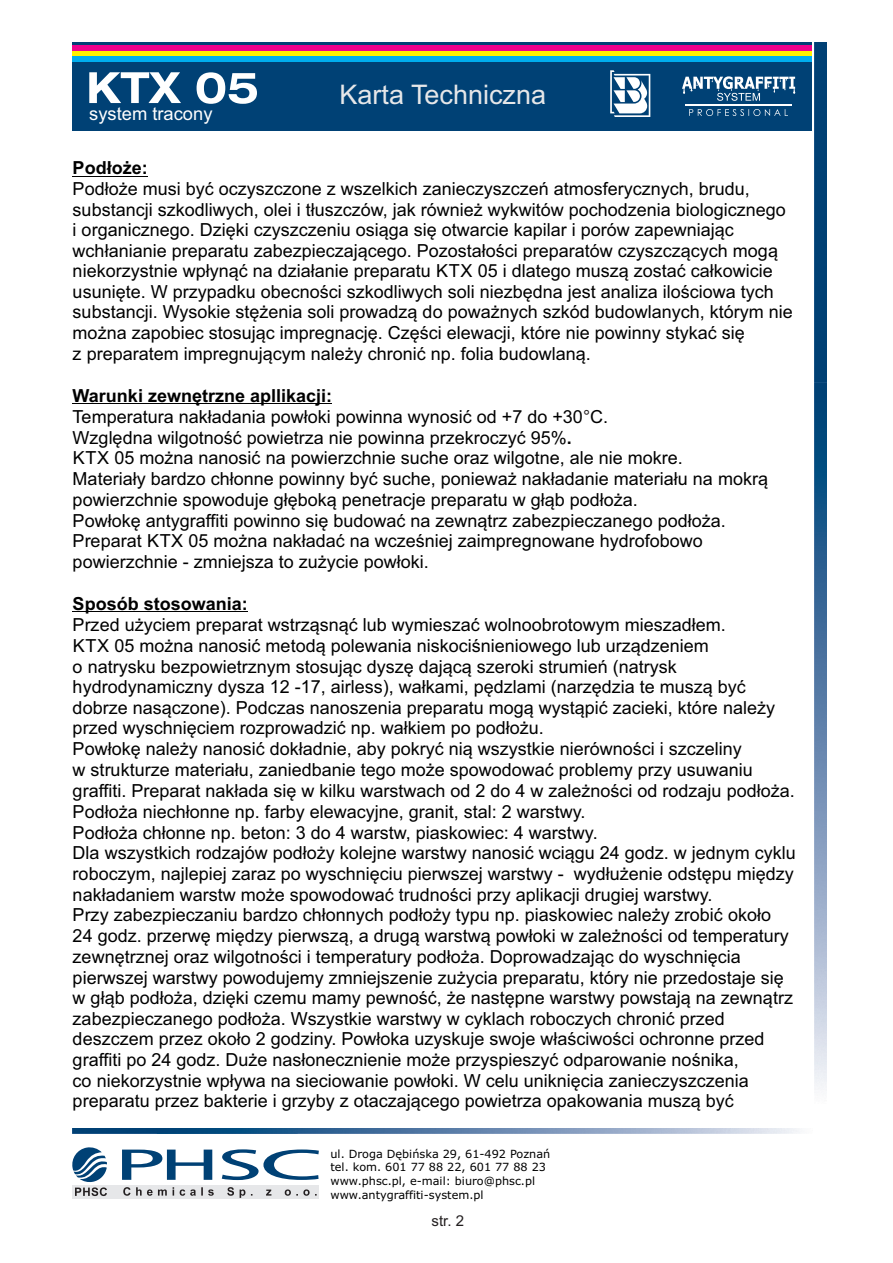
<style>
.page{position:relative;width:893px;height:1263px;background:#fff}
.page>*{position:absolute;margin:0;border:0;box-sizing:border-box;transform-origin:0 0}
.t1{font:27px "Arial";color:#e6e7e9}
.t2{font:18.3px "Arial";color:#fff}
.t3{font:18px/20.7px "Arial";color:#000}
.t4{font:700 18px "Arial";color:#000}
.t5{font:15px "Arial";color:#231f20}
.t6{font:11.25px/13.6px "Verdana";color:#000}
.s1{font-weight:700}
.s2{color:#231f20}
</style>
<div class="page">
<div style="left:72px;top:43px;width:740px;height:88px;background:#004175"></div>
<div style="left:72px;top:46px;width:740px;height:5px;background:#ed028c"></div>
<div style="left:72px;top:51px;width:740px;height:5px;background:#fff101"></div>
<div style="left:72px;top:56px;width:740px;height:5px;background:#00aeef"></div>
<svg style="left:89px;top:72px;width:168px;height:32px"></svg>
<img style="left:814px;top:43px;width:13px;height:1047px">
<img style="left:72px;top:1128px;width:728px;height:6px">
<hr style="left:73px;top:176px;width:75px;height:1px;background:#000">
<hr style="left:73px;top:403px;width:259px;height:1px;background:#000">
<hr style="left:73px;top:611px;width:175px;height:1px;background:#000">
<svg style="left:610px;top:70px;width:40px;height:47px"></svg>
<svg style="left:689px;top:109px;width:99px;height:7px"></svg>
<hr style="left:685px;top:104px;width:107px;height:2px;background:#fff">
<svg style="left:682px;top:76px;width:113px;height:25px"></svg>
<svg style="left:122px;top:1149px;width:197px;height:31px"></svg>
<div style="left:72px;top:1185px;width:247px;height:13px;background:#e6e7e9"></div>
<svg style="left:123px;top:1187px;width:194px;height:11px"></svg>
<svg style="left:72px;top:1147px;width:35px;height:49px"></svg>
<h1 class="t1" style="left:339px;top:85px;width:208px">Karta Techniczna</h1>
<p class="t2" style="left:89px;top:107px;width:125px">system tracony</p>
<p class="t4" style="left:73px;top:161px;width:77px">Podłoże:</p>
<p class="t3" style="left:73px;top:180px;width:722px">Podłoże musi być oczyszczone z wszelkich zanieczyszczeń atmosferycznych, brudu, substancji szkodliwych, olei i tłuszczów, jak również wykwitów pochodzenia biologicznego i organicznego. Dzięki czyszczeniu osiąga się otwarcie kapilar i porów zapewniając wchłanianie preparatu zabezpieczającego. Pozostałości preparatów czyszczących mogą niekorzystnie wpłynąć na działanie preparatu KTX 05 i dlatego muszą zostać całkowicie usunięte. W przypadku obecności szkodliwych soli niezbędna jest analiza ilościowa tych substancji. Wysokie stężenia soli prowadzą do poważnych szkód budowlanych, którym nie można zapobiec stosując impregnację. Części elewacji, które nie powinny stykać się<br>z preparatem impregnującym należy chronić np. folia budowlaną.</p>
<p class="t3" style="left:73px;top:387px;width:697px"><span class="s1">Warunki zewnętrzne apllikacji:<br></span>Temperatura nakładania powłoki powinna wynosić od +7 do +30<span class="s2">°</span>C.<br>Względna wilgotność powietrza nie powinna przekroczyć 95%<span class="s1">.<br></span>KTX 05 można nanosić na powierzchnie suche oraz wilgotne, ale nie mokre.<br>Materiały bardzo chłonne powinny być suche, ponieważ nakładanie materiału na mokrą powierzchnie spowoduje głęboką penetracje preparatu w głąb podłoża.<br>Powłokę antygraffiti powinno się budować na zewnątrz zabezpieczanego podłoża.<br>Preparat KTX 05 można nakładać na wcześniej zaimpregnowane hydrofobowo powierzchnie - zmniejsza to zużycie powłoki.</p>
<p class="t4" style="left:73px;top:597px;width:177px">Sposób stosowania:</p>
<p class="t3" style="left:73px;top:616px;width:725px">Przed użyciem preparat wstrząsnąć lub wymieszać wolnoobrotowym mieszadłem.<br>KTX 05 można nanosić metodą polewania niskociśnieniowego lub urządzeniem<br>o natrysku bezpowietrznym stosując dyszę dającą szeroki strumień (natrysk hydrodynamiczny dysza 12 -17, airless), wałkami, pędzlami (narzędzia te muszą być dobrze nasączone). Podczas nanoszenia preparatu mogą wystąpić zacieki, które należy przed wyschnięciem rozprowadzić np. wałkiem po podłożu.<br>Powłokę należy nanosić dokładnie, aby pokryć nią wszystkie nierówności i szczeliny<br>w strukturze materiału, zaniedbanie tego może spowodować problemy przy usuwaniu graffiti. Preparat nakłada się w kilku warstwach od 2 do 4 w zależności od rodzaju podłoża.<br>Podłoża niechłonne np. farby elewacyjne, granit, stal: 2 warstwy.<br>Podłoża chłonne np. beton: 3 do 4 warstw, piaskowiec: 4 warstwy.<br>Dla wszystkich rodzajów podłoży kolejne warstwy nanosić wciągu 24 godz. w jednym cyklu roboczym, najlepiej zaraz po wyschnięciu pierwszej warstwy - wydłużenie odstępu między nakładaniem warstw może spowodować trudności przy aplikacji drugiej warstwy.<br>Przy zabezpieczaniu bardzo chłonnych podłoży typu np. piaskowiec należy zrobić około<br>24 godz. przerwę między pierwszą, a drugą warstwą powłoki w zależności od temperatury zewnętrznej oraz wilgotności i temperatury podłoża. Doprowadzając do wyschnięcia pierwszej warstwy powodujemy zmniejszenie zużycia preparatu, który nie przedostaje się w głąb podłoża, dzięki czemu mamy pewność, że następne warstwy powstają na zewnątrz zabezpieczanego podłoża. Wszystkie warstwy w cyklach roboczych chronić przed deszczem przez około 2 godziny. Powłoka uzyskuje swoje właściwości ochronne przed graffiti po 24 godz. Duże nasłonecznienie może przyspieszyć odparowanie nośnika,<br>co niekorzystnie wpływa na sieciowanie powłoki. W celu uniknięcia zanieczyszczenia preparatu przez bakterie i grzyby z otaczającego powietrza opakowania muszą być</p>
<p class="t6" style="left:330px;top:1148px;width:221px">ul. Droga Dębińska 29, 61-492 Poznań tel. kom. 601 77 88 22, 601 77 88 23 www.phsc.pl, e-mail: biuro@phsc.pl www.antygraffiti-system.pl</p>
<p class="t5" style="left:432px;top:1215px;width:34px">str. 2</p>
</div>
